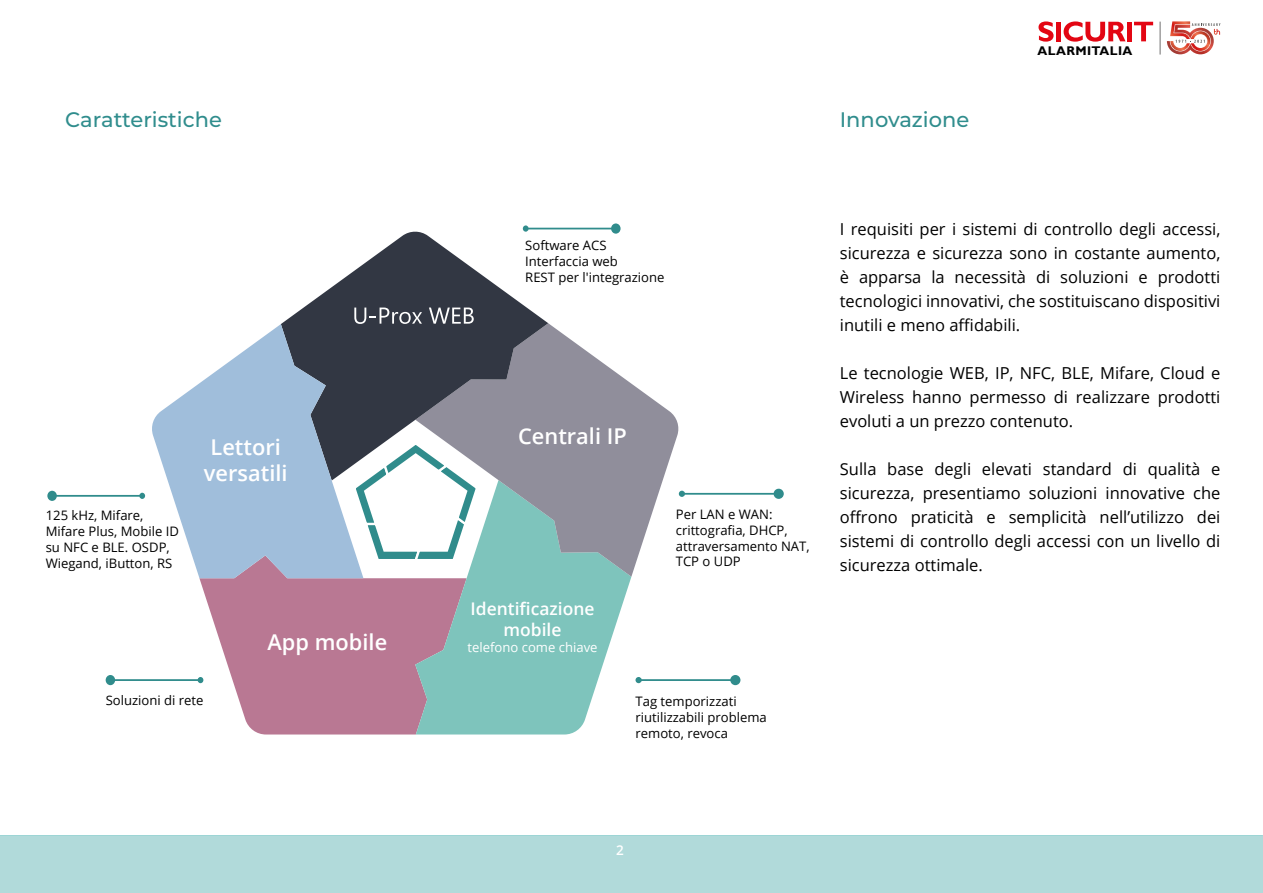
<style>
.page{position:relative;width:1263px;height:893px;background:#fff}
.page>*{position:absolute;margin:0;border:0;box-sizing:border-box;transform-origin:0 0}
.t1{font:600 21.75px/26.1px "Open Sans";color:#fff;text-align:center}
.t2{font:500 21px "Montserrat";color:#308d8d}
.t3{font:600 17.4px/20.9px "Open Sans";color:#fff;text-align:center}
.t4{font:16.5px/24px "Open Sans";color:#010101;text-align:justify}
.t5{font:600 13.5px "Open Sans";color:#fff}
.t6{font:13.05px/15.8px "Open Sans";color:#000}
.t7{font:13.05px "Open Sans";color:#fff}
.t8{font:700 12.75px "Gill Sans";letter-spacing:.03em;color:#000}
</style>
<div class="page">
<svg style="left:1167px;top:21px;width:53px;height:33px"></svg>
<hr style="left:1160px;top:22px;width:1px;height:33px;background:#706f6f">
<svg style="left:1038px;top:21px;width:15px;height:21px"></svg>
<div style="left:1056px;top:22px;width:5px;height:19px;background:#e30613"></div>
<svg style="left:1063px;top:21px;width:62px;height:21px"></svg>
<div style="left:1127px;top:22px;width:5px;height:19px;background:#e30613"></div>
<svg style="left:1134px;top:22px;width:19px;height:19px"></svg>
<div style="left:0;top:835px;width:1263px;height:58px;background:#b1dada"></div>
<svg style="left:199px;top:577px;width:216px;height:157px;fill:#b97893"></svg>
<svg style="left:415px;top:577px;width:216px;height:157px;fill:#7ec4bc"></svg>
<svg style="left:467px;top:323px;width:212px;height:254px;fill:#908e9b"></svg>
<svg style="left:281px;top:231px;width:267px;height:250px"></svg>
<svg style="left:152px;top:324px;width:211px;height:254px;fill:#a0bedb"></svg>
<svg style="left:352px;top:440px;width:128px;height:123px"></svg>
<svg style="left:679px;top:489px;width:105px;height:10px"></svg>
<svg style="left:523px;top:223px;width:97px;height:11px"></svg>
<svg style="left:106px;top:675px;width:97px;height:10px"></svg>
<svg style="left:47px;top:491px;width:98px;height:10px"></svg>
<svg style="left:635px;top:675px;width:105px;height:10px"></svg>
<svg style="left:354px;top:308px;width:68px;height:16px"></svg>
<svg style="left:429px;top:308px;width:45px;height:16px"></svg>
<p class="t2" style="left:65px;top:105px;width:158px">Caratteristiche</p>
<p class="t2" style="left:840px;top:105px;width:131px">Innovazione</p>
<p class="t8" style="left:1037px;top:42px;width:96px">ALARMITALIA</p>
<p class="t6" style="left:46px;top:507px;width:135px">125 kHz, Mifare,<br>Mifare Plus, Mobile ID su NFC e BLE. OSDP,<br>Wiegand, iButton, RS</p>
<h1 class="t1" style="left:204px;top:433px;width:85px">Lettori versatili</h1>
<h1 class="t1" style="left:268px;top:629px;width:121px">App mobile</h1>
<p class="t6" style="left:106px;top:692px;width:99px">Soluzioni di rete</p>
<p class="t6" style="left:525px;top:237px;width:141px">Software ACS<br>Interfaccia web<br>REST per l'integrazione</p>
<h1 class="t1" style="left:518px;top:422px;width:110px">Centrali IP</h1>
<p class="t3" style="left:471px;top:598px;width:125px">Identificazione mobile</p>
<p class="t7" style="left:468px;top:638px;width:131px">telefono come chiave</p>
<p class="t6" style="left:676px;top:506px;width:135px">Per LAN e WAN: crittografia, DHCP, attraversamento NAT,<br>TCP o UDP</p>
<p class="t6" style="left:635px;top:693px;width:133px">Tag temporizzati riutilizzabili problema remoto, revoca</p>
<p class="t4" style="left:840px;top:217px;width:382px">I requisiti per i sistemi di controllo degli accessi, sicurezza e sicurezza sono in costante aumento, è apparsa la necessità di soluzioni e prodotti tecnologici innovativi, che sostituiscano dispositivi inutili e meno affidabili.</p>
<p class="t4" style="left:840px;top:361px;width:382px">Le tecnologie WEB, IP, NFC, BLE, Mifare, Cloud e Wireless hanno permesso di realizzare prodotti evoluti a un prezzo contenuto.</p>
<p class="t4" style="left:840px;top:457px;width:382px">Sulla base degli elevati standard di qualità e sicurezza, presentiamo soluzioni innovative che offrono praticità e semplicità nell’utilizzo dei sistemi di controllo degli accessi con un livello di sicurezza ottimale.</p>
<p class="t5" style="left:616px;top:841px;width:9px">2</p>
</div>
